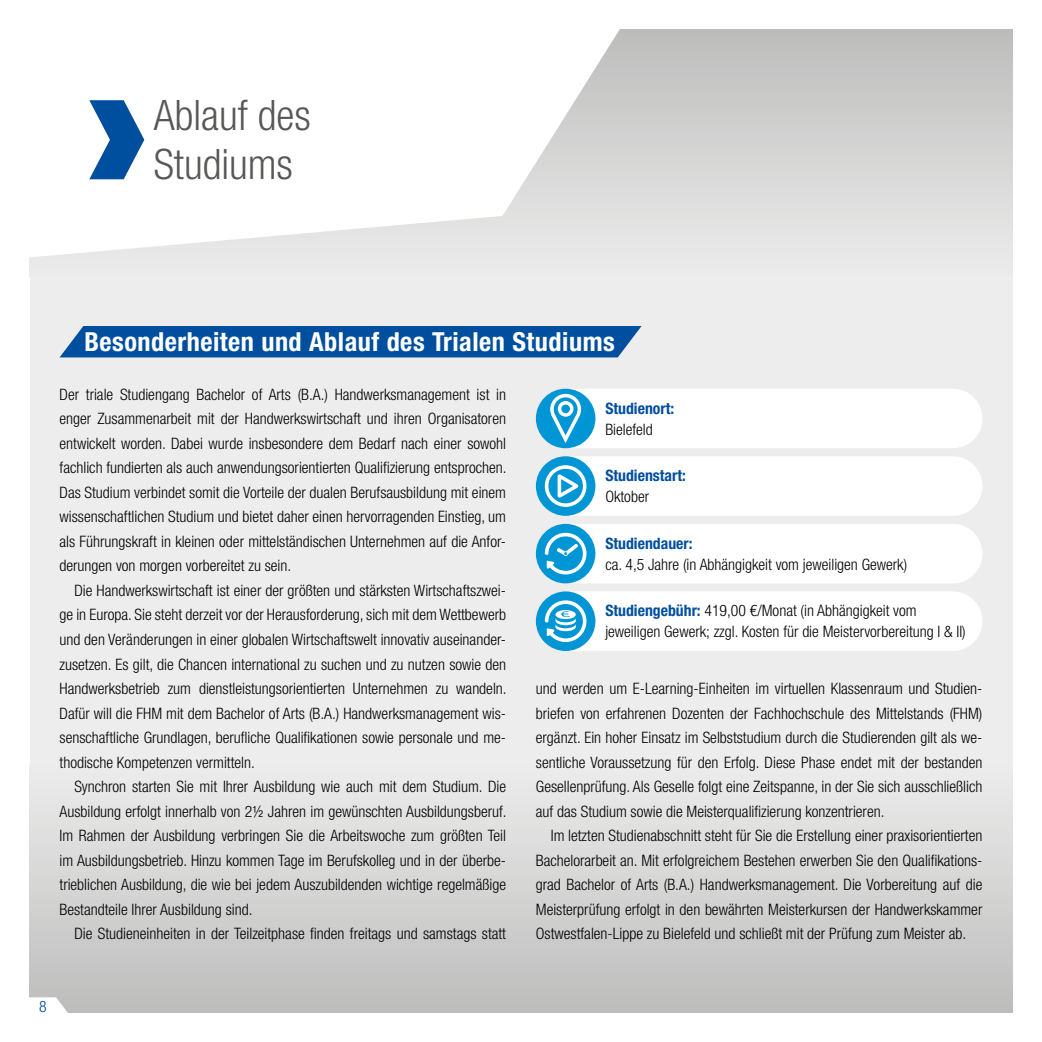
<style>
.page{position:relative;width:1042px;height:1042px;background:#fff}
.page>*{position:absolute;margin:0;border:0;box-sizing:border-box;transform-origin:0 0}
.t1{font:300 condensed 42px/49px "Helvetica Neue LT Std";color:#575756}
.t2{font:700 condensed 26.25px "Helvetica Neue LT Std";letter-spacing:.02em;color:#fff}
.t3{font:300 condensed 15.75px/24.5px "Helvetica Neue LT Std";color:#000;text-align:justify}
.t4{font:700 condensed 15.75px "Helvetica Neue LT Std";color:#004f9f}
.t5{font:300 condensed 15.75px "Helvetica Neue LT Std";color:#00489a}
.s1{font-weight:700;color:#004f9f}
</style>
<div class="page">
<div style="left:30px;top:30px;width:982px;height:982px;background:#ededed"></div>
<div style="left:30px;top:764px;width:982px;height:248px;background:linear-gradient(to bottom,#ededed,#bdbdbd)"></div>
<div style="left:30px;top:30px;width:982px;height:248px;background:linear-gradient(to bottom,#bdbdbc,#ececec)"></div>
<svg style="left:29px;top:29px;width:609px;height:229px;background:#f7f7f7"></svg>
<svg style="left:89px;top:100px;width:55px;height:79px;background:#5f91c3"></svg>
<div style="left:60px;top:326px;width:581px;height:31px;background:#004f9f"></div>
<div style="left:536px;top:389px;width:59px;height:59px;background:#0095d4;border-radius:50%"></div>
<svg style="left:550px;top:389px;width:432px;height:59px;background:#ebf6fb"></svg>
<div style="left:536px;top:456px;width:59px;height:60px;background:#0095d4;border-radius:50%"></div>
<svg style="left:545px;top:456px;width:437px;height:60px;background:#ecf6fb"></svg>
<div style="left:536px;top:524px;width:59px;height:59px;background:#0095d4;border-radius:50%"></div>
<svg style="left:545px;top:524px;width:437px;height:59px;background:#eaf6fb"></svg>
<div style="left:536px;top:591px;width:59px;height:60px;background:#0095d4;border-radius:50%"></div>
<svg style="left:545px;top:591px;width:437px;height:60px;background:#ecf7fb"></svg>
<svg style="left:29px;top:997px;width:39px;height:16px"></svg>
<h1 class="t1" style="left:154px;top:91px;width:158px">Ablauf des<br>Studiums</h1>
<h2 class="t2" style="left:84px;top:326px;width:532px">Besonderheiten und Ablauf des Trialen Studiums</h2>
<p class="t3" style="left:60px;top:382px;width:449px">Der triale Studiengang Bachelor of Arts (B.A.) Handwerksmanagement ist in enger Zusammenarbeit mit der Handwerkswirtschaft und ihren Organisatoren entwickelt worden. Dabei wurde insbesondere dem Bedarf nach einer sowohl fachlich fundierten als auch anwendungsorientierten Qualifizierung entsprochen.<br>Das Studium verbindet somit die Vorteile der dualen Berufsausbildung mit einem wissenschaftlichen Studium und bietet daher einen hervorragenden Einstieg, um als Führungskraft in kleinen oder mittelständischen Unternehmen auf die Anfor&shy;derungen von morgen vorbereitet zu sein.</p>
<p class="t3" style="left:60px;top:578px;width:449px;text-indent:15px">Die Handwerkswirtschaft ist einer der größten und stärksten Wirtschaftszwei&shy;ge in Europa. Sie steht derzeit vor der Herausforderung, sich mit dem Wettbewerb und den Veränderungen in einer globalen Wirtschaftswelt innovativ auseinander&shy;zusetzen. Es gilt, die Chancen international zu suchen und zu nutzen sowie den Handwerksbetrieb zum dienstleistungsorientierten Unternehmen zu wandeln.<br>Dafür will die FHM mit dem Bachelor of Arts (B.A.) Handwerksmanagement wis&shy;senschaftliche Grundlagen, berufliche Qualifikationen sowie personale und me&shy;thodische Kompetenzen vermitteln.</p>
<p class="t3" style="left:60px;top:774px;width:449px;text-indent:15px">Synchron starten Sie mit Ihrer Ausbildung wie auch mit dem Studium. Die Ausbildung erfolgt innerhalb von 2½ Jahren im gewünschten Ausbildungsberuf.<br>Im Rahmen der Ausbildung verbringen Sie die Arbeitswoche zum größten Teil im Ausbildungsbetrieb. Hinzu kommen Tage im Berufskolleg und in der überbe&shy;trieblichen Ausbildung, die wie bei jedem Auszubildenden wichtige regelmäßige Bestandteile Ihrer Ausbildung sind.</p>
<p class="t3" style="left:74px;top:921px;width:433px">Die Studieneinheiten in der Teilzeitphase finden freitags und samstags statt</p>
<p class="t4" style="left:605px;top:398px;width:70px">Studienort:</p>
<p class="t3" style="left:605px;top:417px;width:49px">Bielefeld</p>
<p class="t4" style="left:605px;top:466px;width:82px">Studienstart:</p>
<p class="t3" style="left:605px;top:484px;width:45px">Oktober</p>
<p class="t4" style="left:605px;top:534px;width:89px">Studiendauer:</p>
<p class="t3" style="left:605px;top:552px;width:303px">ca. 4,5 Jahre (in Abhängigkeit vom jeweiligen Gewerk)</p>
<p class="t3" style="left:605px;top:600px;width:362px;line-height:21px"><span class="s1">Studiengebühr:</span> 419,00 €/Monat (in Abhängigkeit vom jeweiligen Gewerk; zzgl. Kosten für die Meistervorbereitung I &amp; II)</p>
<p class="t3" style="left:536px;top:676px;width:448px">und werden um E-Learning-Einheiten im virtuellen Klassenraum und Studien&shy;briefen von erfahrenen Dozenten der Fachhochschule des Mittelstands (FHM) ergänzt. Ein hoher Einsatz im Selbststudium durch die Studierenden gilt als we&shy;sentliche Voraussetzung für den Erfolg. Diese Phase endet mit der bestanden Gesellenprüfung. Als Geselle folgt eine Zeitspanne, in der Sie sich ausschließlich auf das Studium sowie die Meisterqualifizierung konzentrieren.</p>
<p class="t3" style="left:536px;top:823px;width:448px;text-indent:15px">Im letzten Studienabschnitt steht für Sie die Erstellung einer praxisorientierten Bachelorarbeit an. Mit erfolgreichem Bestehen erwerben Sie den Qualifikations&shy;grad Bachelor of Arts (B.A.) Handwerksmanagement. Die Vorbereitung auf die Meisterprüfung erfolgt in den bewährten Meisterkursen der Handwerkskammer Ostwestfalen-Lippe zu Bielefeld und schließt mit der Prüfung zum Meister ab.</p>
<p class="t5" style="left:39px;top:997px;width:9px">8</p>
</div>
